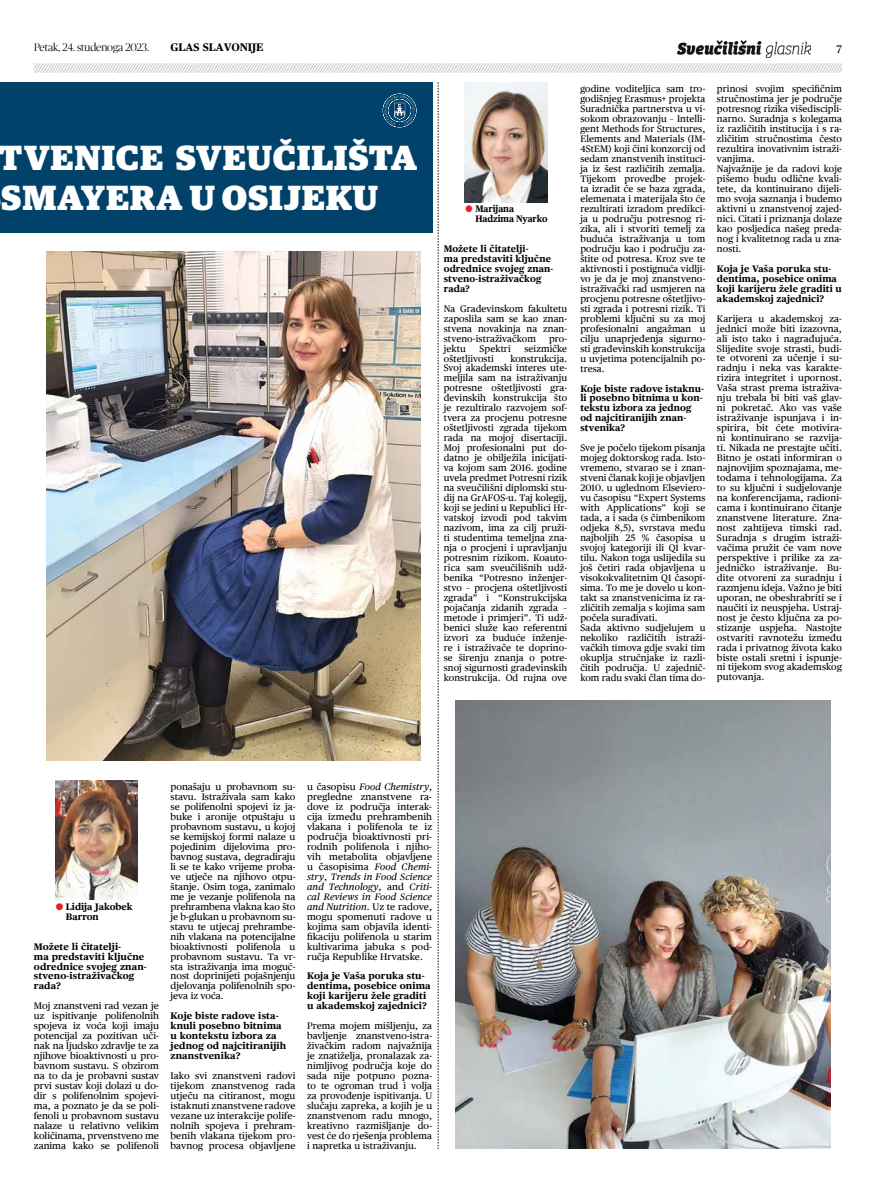
<style>
.page{position:relative;width:893px;height:1191px;background:#fff}
.page>*{position:absolute;margin:0;border:0;box-sizing:border-box;transform-origin:0 0}
.t1{font:900 34.9px/39.5px "Guardian Egyp";letter-spacing:.02em;color:#fff}
.t2{font:300 11px "Publico Banner";color:#000}
.t3{font:700 11px "Publico Text";color:#000}
.t4{font:11px "Publico Text";color:#000}
.t5{font:9.5px/10px "Publico Text";letter-spacing:.01em;color:#000;text-align:justify}
.t6{font:700 9.5px/10px "Publico Text";letter-spacing:.01em;color:#000}
.t7{font:700 9.5px/10px "Publico Text";letter-spacing:-.01em;color:#000;scale:.94 1}
.s1{color:#ed1d24}
.s2{font-style:italic}
</style>
<div class="page">
<img style="left:34px;top:64px;width:808px;height:8px">
<img style="left:678px;top:41px;width:132px;height:16px">
<div style="left:0;top:82px;width:432px;height:151px;background:#00426a"></div>
<img style="left:56px;top:780px;width:82px;height:119px">
<img style="left:465px;top:82px;width:82px;height:120px">
<svg style="left:438px;top:82px;width:1px;height:1066px"></svg>
<img style="left:46px;top:251px;width:375px;height:509px">
<img style="left:455px;top:701px;width:375px;height:447px">
<svg style="left:383px;top:94px;width:33px;height:33px"></svg>
<p class="t2" style="left:34px;top:40px;width:116px">Petak, 24. studenoga 2023.</p>
<p class="t3" style="left:171px;top:41px;width:94px">GLAS SLAVONIJE</p>
<p class="t4" style="left:836px;top:43px;width:7px">7</p>
<p class="t1" style="left:-1px;top:135px;width:420px">TVENICE SVEUČILIŠTA<br>SMAYERA U OSIJEKU</p>
<p class="t7" style="left:476px;top:204px;width:78px;text-indent:-10px"><span class="s1">●</span> Marijana<br>Hadzima Nyarko</p>
<p class="t6" style="left:444px;top:243px;width:111px">Možete li čitatelji-<br>ma predstaviti ključne odrednice svojeg znan&shy;stveno-istraživačkog rada?</p>
<p class="t5" style="left:444px;top:303px;width:125px">Na Građevinskom fakultetu zaposlila sam se kao znan&shy;stvena novakinja na znan&shy;stveno-istraživačkom</p>
<p class="t5" style="left:549px;top:333px;width:20px">pro-</p>
<p class="t5" style="left:444px;top:343px;width:23px">jektu</p>
<p class="t5" style="left:479px;top:343px;width:33px">Spektri</p>
<p class="t5" style="left:524px;top:343px;width:44px">seizmičke</p>
<p class="t5" style="left:444px;top:353px;width:51px">oštetljivosti</p>
<p class="t5" style="left:444px;top:353px;width:125px;text-indent:67px">konstrukcija.<br>Svoj akademski interes ute&shy;meljila sam na istraživanju potresne oštetljivosti gra&shy;đevinskih konstrukcija što je rezultiralo razvojem sof&shy;tvera za procjenu potresne oštetljivosti zgrada tijekom rada na mojoj disertaciji.<br>Moj profesionalni put do&shy;datno je obilježila inicijati&shy;va kojom sam 2016. godine uvela predmet Potresni rizik na sveučilišni diplomski stu&shy;dij na GrAFOS-u. Taj kolegij, koji se jedini u Republici Hr&shy;vatskoj izvodi pod takvim nazivom, ima za cilj pruži&shy;ti studentima temeljna zna&shy;nja o procjeni i upravljanju potresnim rizikom. Koauto&shy;rica sam sveučilišnih udž&shy;benika “Potresno inženjer&shy;stvo – procjena oštetljivosti zgrada” i “Konstrukcijska pojačanja zidanih zgrada – metode i primjeri”. Ti udž&shy;benici služe kao referentni izvori za buduće inženje&shy;re i istraživače te doprino&shy;se širenju znanja o potre&shy;snoj sigurnosti građevinskih konstrukcija. Od rujna ove</p>
<p class="t5" style="left:580px;top:84px;width:126px">godine voditeljica sam tro&shy;godišnjeg Erasmus+ projekta Suradnička partnerstva u vi&shy;sokom obrazovanju – Intelli&shy;gent Methods for Structures, Elements and Materials (IM-4StEM) koji čini konzorcij od sedam znanstvenih instituci&shy;ja iz šest različitih zemalja.<br>Tijekom provedbe projek&shy;ta izradit će se baza zgrada, elemenata i materijala što će rezultirati izradom predikci&shy;ja u području potresnog ri&shy;zika, ali i stvoriti temelj za buduća istraživanja u tom području kao i području za&shy;štite od potresa. Kroz sve te aktivnosti i postignuća vidlji&shy;vo je da je moj znanstveno&shy;istraživački rad usmjeren na procjenu potresne oštetljivo&shy;sti zgrada i potresni rizik. Ti problemi ključni su za moj profesionalni angažman u cilju unaprjeđenja sigurno&shy;sti građevinskih konstrukcija u uvjetima potencijalnih po&shy;tresa.</p>
<p class="t6" style="left:580px;top:383px;width:125px">Koje biste radove istaknu&shy;li posebno bitnima u kon&shy;tekstu izbora za jednog od najcitiranijih znan&shy;stvenika?</p>
<p class="t5" style="left:580px;top:443px;width:126px;text-align:left">Sve je počelo tijekom pisanja mojeg doktorskog rada. Isto&shy;vremeno, stvarao se i znan&shy;stveni članak koji je objavljen<br>2010. u uglednom Elseviero&shy;vu časopisu “Expert Systems with Applications” koji se tada, a i sada (s čimbenikom odjeka 8,5), svrstava među najboljih 25 % časopisa u svojoj kategoriji ili Q1 kvar&shy;tilu. Nakon toga uslijedila su još četiri rada objavljena u visokokvalitetnim Q1 časopi&shy;sima. To me je dovelo u kon&shy;takt sa znanstvenicima iz ra&shy;zličitih zemalja s kojima sam počela surađivati.<br>Sada aktivno sudjelujem u nekoliko različitih istraži&shy;vačkih timova gdje svaki tim okuplja stručnjake iz razli&shy;čitih područja. U zajednič&shy;kom radu svaki član tima do-</p>
<p class="t5" style="left:717px;top:84px;width:126px;text-align:left">prinosi svojim specifičnim stručnostima jer je područje potresnog rizika višediscipli&shy;narno. Suradnja s kolegama iz različitih institucija i s ra&shy;zličitim stručnostima često rezultira inovativnim istraži&shy;vanjima.<br>Najvažnije je da radovi koje pišemo budu odlične kvali&shy;tete, da kontinuirano dijeli&shy;mo svoja saznanja i budemo aktivni u znanstvenoj zajed&shy;nici. Citati i priznanja dolaze kao posljedica našeg preda&shy;nog i kvalitetnog rada u zna&shy;nosti.</p>
<p class="t6" style="left:717px;top:263px;width:126px">Koja je Vaša poruka stu&shy;dentima, posebice onima koji karijeru žele graditi u akademskoj zajednici?</p>
<p class="t5" style="left:717px;top:313px;width:126px">Karijera u akademskoj za&shy;jednici može biti izazovna, ali isto tako i nagrađujuća.<br>Slijedite svoje strasti, budi&shy;te otvoreni za učenje i su&shy;radnju i neka vas karakte&shy;rizira integritet i upornost.<br>Vaša strast prema istraživa&shy;nju trebala bi biti vaš glav&shy;ni pokretač. Ako vas vaše istraživanje ispunjava i in&shy;spirira, bit ćete motivira&shy;ni kontinuirano se razvija&shy;ti. Nikada ne prestajte učiti.<br>Bitno je ostati informiran o najnovijim spoznajama, me&shy;todama i tehnologijama. Za to su ključni i sudjelovanje na konferencijama, radioni&shy;cama i kontinuirano čitanje znanstvene literature. Zna&shy;nost zahtijeva timski rad.<br>Suradnja s drugim istraži&shy;vačima pružit će vam nove perspektive i prilike za za&shy;jedničko istraživanje. Bu&shy;dite otvoreni za suradnju i razmjenu ideja. Važno je biti uporan, ne obeshrabriti se i naučiti iz neuspjeha. Ustraj&shy;nost je često ključna za po&shy;stizanje uspjeha. Nastojte ostvariti ravnotežu između rada i privatnog života kako biste ostali sretni i ispunje&shy;ni tijekom svog akademskog putovanja.</p>
<p class="t6" style="left:66px;top:901px;width:68px;text-indent:-10px"><span class="s1">●</span> Lidija Jakobek<br>Barron</p>
<p class="t6" style="left:34px;top:941px;width:114px">Možete li čitatelji-<br>ma predstaviti ključne odrednice svojeg znan&shy;stveno-istraživačkog rada?</p>
<p class="t5" style="left:34px;top:1001px;width:126px">Moj znanstveni rad vezan je uz ispitivanje polifenolnih spojeva iz voća koji imaju potencijal za pozitivan uči&shy;nak na ljudsko zdravlje te za njihove bioaktivnosti u pro&shy;bavnom sustavu. S obzirom na to da je probavni sustav prvi sustav koji dolazi u do&shy;dir s polifenolnim spojevi&shy;ma, a poznato je da se poli&shy;fenoli u probavnom sustavu nalaze u relativno velikim količinama, prvenstveno me zanima kako se polifenoli</p>
<p class="t5" style="left:171px;top:782px;width:126px">ponašaju u probavnom su&shy;stavu. Istraživala sam kako se polifenolni spojevi iz ja&shy;buke i aronije otpuštaju u probavnom sustavu, u kojoj se kemijskoj formi nalaze u pojedinim dijelovima pro&shy;bavnog sustava, degradiraju li se te kako vrijeme proba&shy;ve utječe na njihovo otpu&shy;štanje. Osim toga, zanimalo me je vezanje polifenola na prehrambena vlakna kao što je b-glukan u probavnom su&shy;stavu te utjecaj prehrambe&shy;nih vlakana na potencijalne bioaktivnosti polifenola u probavnom sustavu. Ta vr&shy;sta istraživanja ima moguć&shy;nost doprinijeti pojašnjenju djelovanja polifenolnih spo&shy;jeva iz voća.</p>
<p class="t6" style="left:171px;top:1011px;width:117px">Koje biste radove ista&shy;knuli posebno bitnima u kontekstu izbora za jednog od najcitiranijih znanstvenika?</p>
<p class="t5" style="left:171px;top:1070px;width:126px">Iako svi znanstveni radovi tijekom znanstvenog rada utječu na citiranost, mogu istaknuti znanstvene radove vezane uz interakcije polife&shy;nolnih spojeva i prehram&shy;benih vlakana tijekom pro&shy;bavnog procesa objavljene</p>
<p class="t5" style="left:307px;top:781px;width:126px">u časopisu <span class="s2">Food Chemistry</span>, pregledne znanstvene ra&shy;dove iz područja interak&shy;cija između prehrambenih vlakana i polifenola te iz područja bioaktivnosti pri&shy;rodnih polifenola i njiho&shy;vih metabolita objavljene u časopisima <span class="s2">Food Chemi&shy;stry</span>, <span class="s2">Trends in Food Science and Technology</span>, and <span class="s2">Criti&shy;cal Reviews in Food Science and Nutrition</span>. Uz te radove, mogu spomenuti radove u kojima sam objavila identi&shy;fikaciju polifenola u starim kultivarima jabuka s pod&shy;ručja Republike Hrvatske.</p>
<p class="t6" style="left:307px;top:971px;width:125px">Koja je Vaša poruka stu&shy;dentima, posebice onima koji karijeru žele graditi u akademskoj zajednici?</p>
<p class="t5" style="left:307px;top:1021px;width:126px">Prema mojem mišljenju, za bavljenje znanstveno-istra&shy;živačkim radom najvažnija je znatiželja, pronalazak za&shy;nimljivog područja koje do sada nije potpuno pozna&shy;to te ogroman trud i volja za provođenje ispitivanja. U slučaju zapreka, a kojih je u znanstvenom radu mnogo, kreativno razmišljanje do&shy;vest će do rješenja problema i napretka u istraživanju.</p>
</div>
